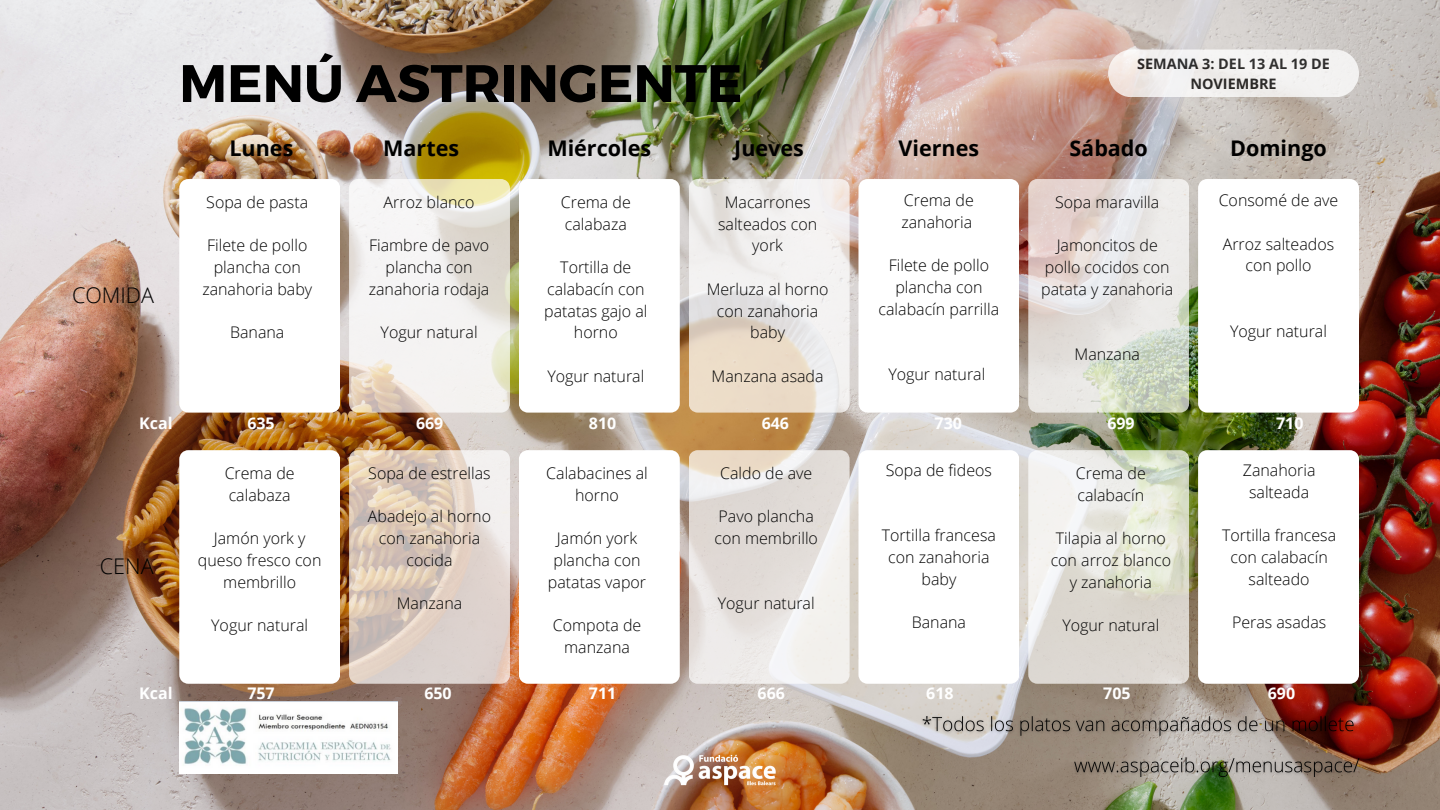
<style>
.page{position:relative;width:1440px;height:810px;background:#fff}
.page>*{position:absolute;margin:0;border:0;box-sizing:border-box;transform-origin:0 0}
.t1{font:700 52.6px "Montserrat";color:#000}
.t2{font:700 21.6px "Open Sans";color:#000}
.t3{font:300 21.6px "Open Sans";color:#000}
.t4{font:300 16px/21.8px "Open Sans";color:#000;text-align:center}
.t5{font:700 16px "Open Sans";color:#fff}
.t6{font:700 14.4px/19.5px "Open Sans";color:#000;text-align:center}
</style>
<div class="page">
<img style="left:0;top:0;width:1440px;height:810px">
<img style="left:664px;top:751px;width:112px;height:38px">
<img style="left:1068px;top:751px;width:297px;height:32px">
<img style="left:918px;top:711px;width:441px;height:32px">
<img style="left:179px;top:701px;width:219px;height:72px">
<svg style="left:1108px;top:50px;width:251px;height:47px"></svg>
<svg style="left:179px;top:179px;width:161px;height:234px"></svg>
<svg style="left:349px;top:179px;width:161px;height:234px"></svg>
<svg style="left:519px;top:179px;width:161px;height:234px"></svg>
<svg style="left:689px;top:179px;width:161px;height:234px"></svg>
<svg style="left:858px;top:179px;width:161px;height:234px"></svg>
<svg style="left:1028px;top:179px;width:161px;height:234px;background:#e1ded8"></svg>
<svg style="left:1198px;top:179px;width:161px;height:234px"></svg>
<svg style="left:179px;top:450px;width:161px;height:234px"></svg>
<svg style="left:349px;top:450px;width:161px;height:234px;background:#decfc4"></svg>
<svg style="left:519px;top:450px;width:161px;height:234px"></svg>
<svg style="left:689px;top:450px;width:161px;height:234px;background:#e8e3df"></svg>
<svg style="left:858px;top:450px;width:161px;height:234px"></svg>
<svg style="left:1028px;top:450px;width:161px;height:234px"></svg>
<svg style="left:1198px;top:450px;width:161px;height:234px"></svg>
<p class="t1" style="left:179px;top:49px;width:565px">MENÚ ASTRINGENTE</p>
<p class="t6" style="left:1137px;top:54px;width:194px">SEMANA 3: DEL 13 AL 19 DE<br>NOVIEMBRE</p>
<p class="t3" style="left:72px;top:280px;width:84px">COMIDA</p>
<p class="t2" style="left:229px;top:133px;width:65px">Lunes</p>
<p class="t2" style="left:383px;top:133px;width:77px">Martes</p>
<p class="t2" style="left:547px;top:133px;width:105px">Miércoles</p>
<p class="t2" style="left:734px;top:133px;width:71px">Jueves</p>
<p class="t2" style="left:899px;top:133px;width:82px">Viernes</p>
<p class="t2" style="left:1069px;top:133px;width:80px">Sábado</p>
<p class="t2" style="left:1230px;top:133px;width:98px">Domingo</p>
<p class="t4" style="left:206px;top:191px;width:103px">Sopa de pasta</p>
<p class="t4" style="left:202px;top:234px;width:111px">Filete de pollo plancha con zanahoria baby</p>
<p class="t4" style="left:230px;top:321px;width:56px">Banana</p>
<p class="t4" style="left:384px;top:191px;width:92px">Arroz blanco</p>
<p class="t4" style="left:369px;top:234px;width:122px">Fiambre de pavo plancha con zanahoria rodaja</p>
<p class="t4" style="left:381px;top:321px;width:99px">Yogur natural</p>
<p class="t4" style="left:561px;top:191px;width:71px;text-align:left">Crema de calabaza</p>
<p class="t4" style="left:544px;top:256px;width:105px">Tortilla de calabacín con patatas gajo al horno</p>
<p class="t4" style="left:547px;top:365px;width:99px">Yogur natural</p>
<p class="t4" style="left:718px;top:191px;width:101px">Macarrones salteados con york</p>
<p class="t4" style="left:707px;top:278px;width:123px">Merluza al horno con zanahoria baby</p>
<p class="t4" style="left:712px;top:365px;width:114px">Manzana asada</p>
<p class="t4" style="left:901px;top:189px;width:74px;text-align:left">Crema de zanahoria</p>
<p class="t4" style="left:879px;top:254px;width:122px">Filete de pollo plancha con calabacín parrilla</p>
<p class="t4" style="left:888px;top:363px;width:99px">Yogur natural</p>
<p class="t4" style="left:1055px;top:191px;width:106px">Sopa maravilla</p>
<p class="t4" style="left:1041px;top:234px;width:134px">Jamoncitos de pollo cocidos con patata y zanahoria</p>
<p class="t4" style="left:1075px;top:343px;width:67px">Manzana</p>
<p class="t4" style="left:1219px;top:189px;width:121px">Consomé de ave</p>
<p class="t4" style="left:1223px;top:233px;width:113px">Arroz salteados con pollo</p>
<p class="t4" style="left:1230px;top:320px;width:99px">Yogur natural</p>
<p class="t5" style="left:139px;top:411px;width:35px">Kcal</p>
<p class="t5" style="left:247px;top:411px;width:29px">635</p>
<p class="t5" style="left:416px;top:411px;width:29px">669</p>
<p class="t5" style="left:589px;top:411px;width:29px">810</p>
<p class="t5" style="left:762px;top:411px;width:29px">646</p>
<p class="t5" style="left:935px;top:411px;width:29px">730</p>
<p class="t5" style="left:1107px;top:411px;width:29px">699</p>
<p class="t5" style="left:1276px;top:411px;width:29px">710</p>
<p class="t3" style="left:100px;top:551px;width:55px">CENA</p>
<p class="t4" style="left:225px;top:462px;width:71px;text-align:left">Crema de calabaza</p>
<p class="t4" style="left:198px;top:527px;width:125px">Jamón york y queso fresco con membrillo</p>
<p class="t4" style="left:211px;top:614px;width:99px">Yogur natural</p>
<p class="t4" style="left:368px;top:462px;width:124px">Sopa de estrellas</p>
<p class="t4" style="left:368px;top:505px;width:125px">Abadejo al horno con zanahoria cocida</p>
<p class="t4" style="left:397px;top:592px;width:67px">Manzana</p>
<p class="t4" style="left:546px;top:462px;width:103px">Calabacines al horno</p>
<p class="t4" style="left:548px;top:527px;width:100px">Jamón york plancha con patatas vapor</p>
<p class="t4" style="left:553px;top:614px;width:90px">Compota de manzana</p>
<p class="t4" style="left:720px;top:462px;width:94px">Caldo de ave</p>
<p class="t4" style="left:714px;top:505px;width:105px;text-align:left">Pavo plancha con membrillo</p>
<p class="t4" style="left:718px;top:592px;width:99px">Yogur natural</p>
<p class="t4" style="left:886px;top:459px;width:108px">Sopa de fideos</p>
<p class="t4" style="left:882px;top:524px;width:116px">Tortilla francesa con zanahoria baby</p>
<p class="t4" style="left:912px;top:611px;width:56px">Banana</p>
<p class="t4" style="left:1076px;top:462px;width:71px;text-align:left">Crema de calabacín</p>
<p class="t4" style="left:1051px;top:527px;width:122px">Tilapia al horno con arroz blanco y zanahoria</p>
<p class="t4" style="left:1062px;top:614px;width:99px">Yogur natural</p>
<p class="t4" style="left:1243px;top:459px;width:74px">Zanahoria salteada</p>
<p class="t4" style="left:1222px;top:524px;width:116px">Tortilla francesa con calabacín salteado</p>
<p class="t4" style="left:1232px;top:611px;width:96px">Peras asadas</p>
<p class="t5" style="left:139px;top:682px;width:35px">Kcal</p>
<p class="t5" style="left:247px;top:682px;width:29px">757</p>
<p class="t5" style="left:424px;top:682px;width:29px">650</p>
<p class="t5" style="left:589px;top:682px;width:29px">711</p>
<p class="t5" style="left:758px;top:682px;width:29px">666</p>
<p class="t5" style="left:926px;top:682px;width:29px">618</p>
<p class="t5" style="left:1103px;top:682px;width:29px">705</p>
<p class="t5" style="left:1268px;top:682px;width:29px">690</p>
</div>
